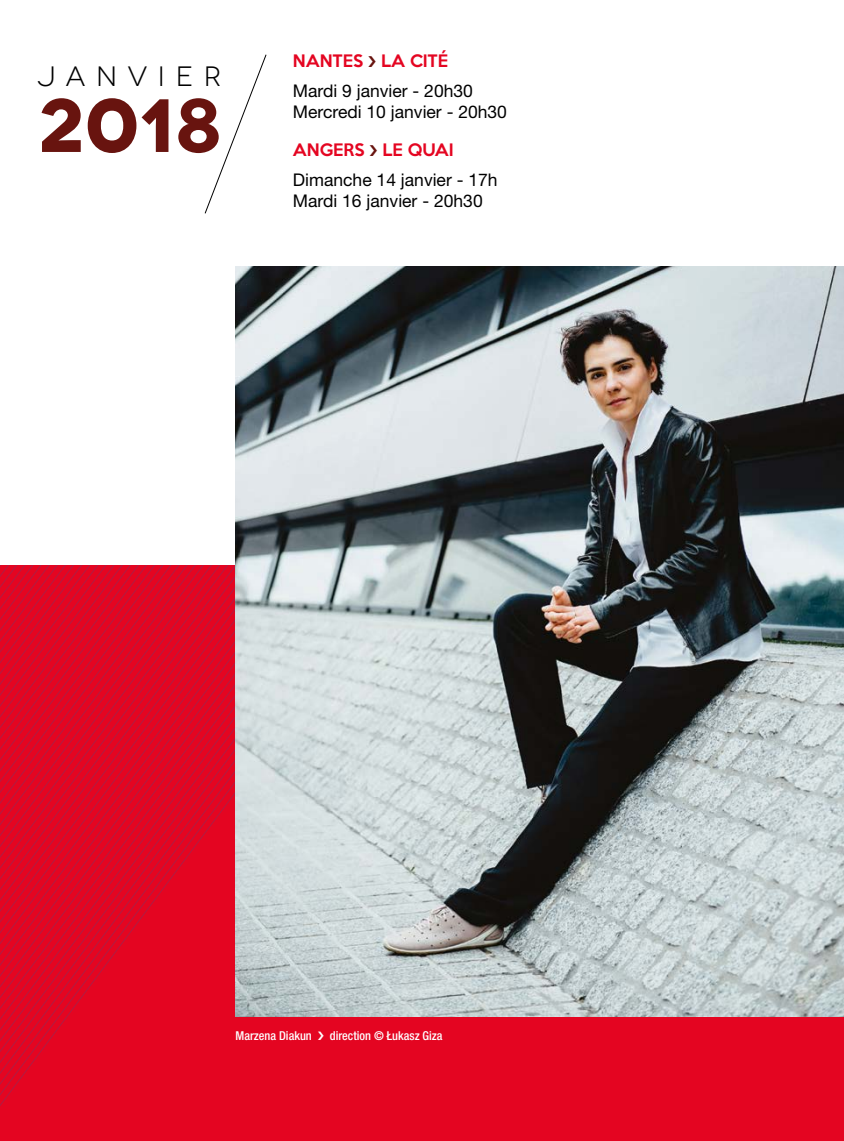
<style>
.page{position:relative;width:844px;height:1141px;background:#fff}
.page>*{position:absolute;margin:0;border:0;box-sizing:border-box;transform-origin:0 0}
.t1{font:700 75.25px "Novecentowide";color:#68140f}
.t2{font:28px "Novecentowide";letter-spacing:.37em;color:#000}
.t3{font:17.5px/21px "Helvetica Neue LT Std";color:#000}
.t4{font:500 15.75px "Keep Calm";color:#e40521}
.t5{font:500 condensed 12.25px "Helvetica Neue LT Std";color:#fff}
</style>
<div class="page">
<div style="left:0;top:566px;width:843px;height:575px;background:#e40521"></div>
<svg style="left:2px;top:566px;width:233px;height:299px"></svg>
<svg style="left:0;top:566px;width:231px;height:295px"></svg>
<svg style="left:0;top:566px;width:227px;height:290px"></svg>
<svg style="left:0;top:566px;width:222px;height:285px"></svg>
<svg style="left:0;top:566px;width:217px;height:281px"></svg>
<svg style="left:0;top:566px;width:213px;height:276px"></svg>
<svg style="left:0;top:566px;width:208px;height:271px"></svg>
<svg style="left:204px;top:54px;width:63px;height:160px"></svg>
<img style="left:235px;top:267px;width:608px;height:749px">
<h2 class="t2" style="left:38px;top:60px;width:185px">JANVIER</h2>
<h1 class="t1" style="left:38px;top:78px;width:185px">2018</h1>
<p class="t4" style="left:293px;top:47px;width:157px">NANTES LA CITÉ</p>
<p class="t3" style="left:293px;top:80px;width:215px">Mardi 9 janvier - 20h30<br>Mercredi 10 janvier - 20h30</p>
<p class="t4" style="left:293px;top:137px;width:162px">ANGERS LE QUAI</p>
<p class="t3" style="left:293px;top:169px;width:206px">Dimanche 14 janvier - 17h<br>Mardi 16 janvier - 20h30</p>
<p class="t5" style="left:235px;top:1029px;width:78px">Marzena Diakun</p>
<p class="t5" style="left:330px;top:1029px;width:114px">direction © Łukasz Giza</p>
</div>
